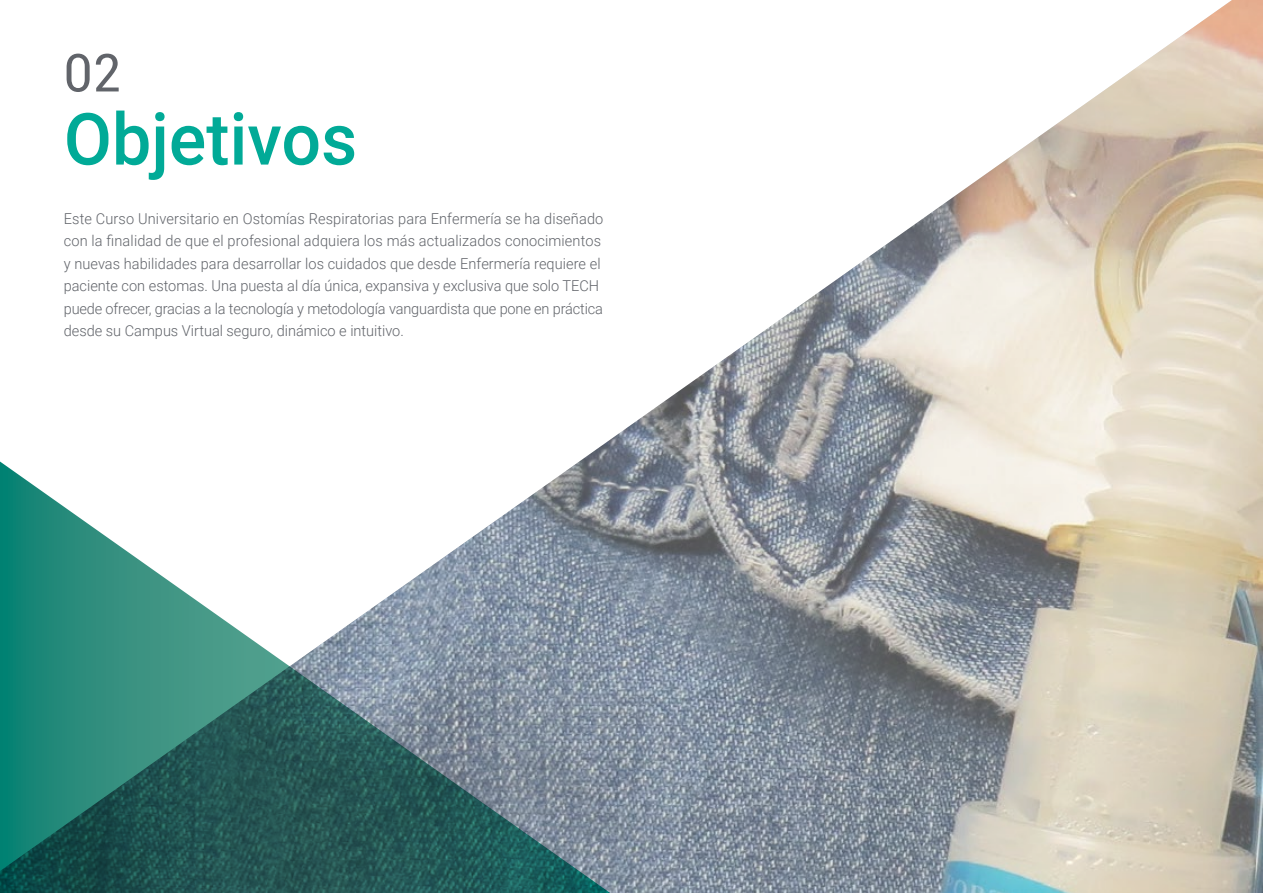
<style>
.page{position:relative;width:1263px;height:893px;background:#fff}
.page>*{position:absolute;margin:0;border:0;box-sizing:border-box;transform-origin:0 0}
.t1{font:500 72px "Roboto";color:#01aa97}
.t2{font:52.5px "Roboto";color:#61646a}
.t3{font:300 15px/22.5px "Roboto";color:#61646a}
</style>
<div class="page">
<img style="left:601px;top:0;width:662px;height:893px">
<svg style="left:0;top:446px;width:640px;height:447px"></svg>
<h2 class="t2" style="left:64px;top:36px;width:59px">02</h2>
<h1 class="t1" style="left:64px;top:89px;width:295px">Objetivos</h1>
<p class="t3" style="left:64px;top:207px;width:541px">Este Curso Universitario en Ostomías Respiratorias para Enfermería se ha diseñado con la finalidad de que el profesional adquiera los más actualizados conocimientos y nuevas habilidades para desarrollar los cuidados que desde Enfermería requiere el paciente con estomas. Una puesta al día única, expansiva y exclusiva que solo TECH puede ofrecer, gracias a la tecnología y metodología vanguardista que pone en práctica desde su Campus Virtual seguro, dinámico e intuitivo.</p>
</div>
